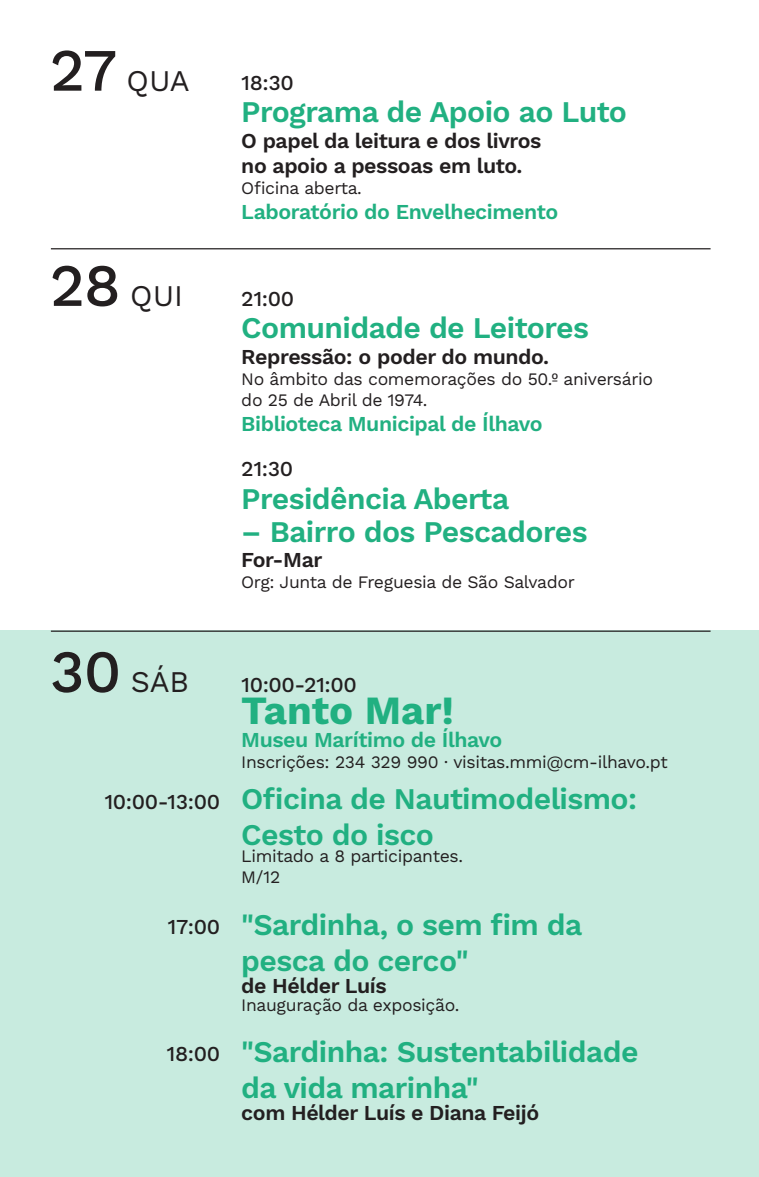
<style>
.page{position:relative;width:759px;height:1177px;background:#fff}
.page>*{position:absolute;margin:0;border:0;box-sizing:border-box;transform-origin:0 0}
.AGENDA{font:700 40px "Work Sans";color:#21b081}
.AGENDA-2{font:600 30px/36px "Work Sans";letter-spacing:-.02em;color:#21b081}
.AGENDA-3{font:30px "Work Sans";color:#231f20}
.AGENDA-4{font:600 21.25px "Work Sans";letter-spacing:-.02em;color:#231f20}
.AGENDA-5{font:600 21.25px "Work Sans";letter-spacing:-.02em;color:#21b081}
.AGENDA-6{font:500 21.25px "Work Sans";letter-spacing:-.02em;color:#231f20}
.AGENDA-7{font:17.5px/21px "Work Sans";letter-spacing:-.02em;color:#231f20}
.s1{font-weight:500;font-size:60px}
</style>
<div class="page">
<div style="left:0;top:630px;width:758px;height:546px;background:#c8ebdf"></div>
<hr style="left:51px;top:248px;width:659px;height:1px;background:#231f20">
<hr style="left:51px;top:630px;width:659px;height:1px;background:#231f20">
<p class="AGENDA-3" style="left:50px;top:63px;width:141px"><span class="s1">27</span> QUA</p>
<p class="AGENDA-3" style="left:50px;top:278px;width:135px"><span class="s1">28</span> QUI</p>
<p class="AGENDA-6" style="left:241px;top:70px;width:54px">18:30</p>
<p class="AGENDA-2" style="left:241px;top:95px;width:387px">Programa de Apoio ao Luto</p>
<p class="AGENDA-4" style="left:241px;top:128px;width:302px">O papel da leitura e dos livros</p>
<p class="AGENDA-4" style="left:241px;top:153px;width:283px">no apoio a pessoas em luto.</p>
<p class="AGENDA-7" style="left:241px;top:178px;width:122px">Oficina aberta.</p>
<p class="AGENDA-5" style="left:241px;top:199px;width:318px">Laboratório do Envelhecimento</p>
<p class="AGENDA-6" style="left:241px;top:286px;width:54px">21:00</p>
<p class="AGENDA-2" style="left:241px;top:311px;width:349px">Comunidade de Leitores</p>
<p class="AGENDA-4" style="left:241px;top:344px;width:309px">Repressão: o poder do mundo.</p>
<p class="AGENDA-7" style="left:241px;top:369px;width:413px">No âmbito das comemorações do 50.º aniversário do 25 de Abril de 1974.</p>
<p class="AGENDA-5" style="left:241px;top:411px;width:303px">Biblioteca Municipal de Ílhavo</p>
<p class="AGENDA-6" style="left:241px;top:457px;width:53px">21:30</p>
<p class="AGENDA-2" style="left:241px;top:482px;width:269px">Presidência Aberta</p>
<p class="AGENDA-2" style="left:241px;top:514px;width:347px">– Bairro dos Pescadores</p>
<p class="AGENDA-4" style="left:241px;top:547px;width:83px">For-Mar</p>
<p class="AGENDA-7" style="left:241px;top:572px;width:335px">Org: Junta de Freguesia de São Salvador</p>
<p class="AGENDA-3" style="left:50px;top:664px;width:141px"><span class="s1">30</span> SÁB</p>
<p class="AGENDA-6" style="left:104px;top:789px;width:117px">10:00-13:00</p>
<p class="AGENDA-6" style="left:167px;top:914px;width:54px">17:00</p>
<p class="AGENDA-6" style="left:166px;top:1041px;width:55px">18:00</p>
<p class="AGENDA-6" style="left:241px;top:672px;width:117px">10:00-21:00</p>
<p class="AGENDA" style="left:241px;top:687px;width:214px">Tanto Mar!</p>
<p class="AGENDA-5" style="left:241px;top:727px;width:262px">Museu Marítimo de Ílhavo</p>
<p class="AGENDA-7" style="left:241px;top:752px;width:428px">Inscrições: 234 329 990 . visitas.mmi@cm-ilhavo.pt</p>
<p class="AGENDA-2" style="left:241px;top:782px;width:397px">Oficina de Nautimodelismo:<br>Cesto do isco</p>
<p class="AGENDA-7" style="left:241px;top:846px;width:223px">Limitado a 8 participantes.</p>
<p class="AGENDA-7" style="left:241px;top:867px;width:40px">M/12</p>
<p class="AGENDA-2" style="left:241px;top:907px;width:342px">"Sardinha, o sem fim da pesca do cerco"</p>
<p class="AGENDA-4" style="left:241px;top:973px;width:147px">de Hélder Luís</p>
<p class="AGENDA-7" style="left:241px;top:994px;width:219px">Inauguração da exposição.</p>
<p class="AGENDA-2" style="left:241px;top:1034px;width:398px">"Sardinha: Sustentabilidade da vida marinha"</p>
<p class="AGENDA-4" style="left:241px;top:1100px;width:299px">com Hélder Luís e Diana Feijó</p>
</div>
